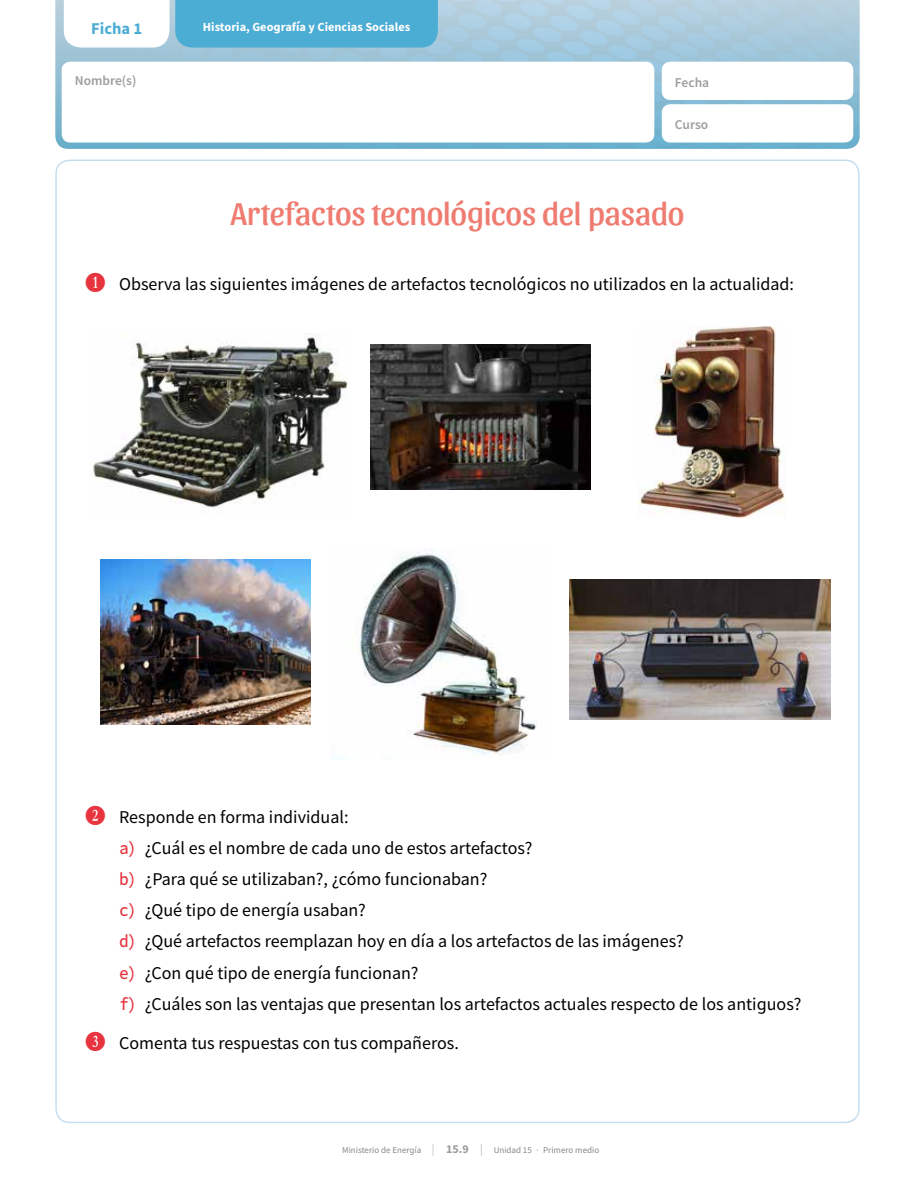
<style>
.page{position:relative;width:915px;height:1187px;background:#fff}
.page>*{position:absolute;margin:0;border:0;box-sizing:border-box;transform-origin:0 0}
.t1{font:33px "Sansita";letter-spacing:-.015em;color:#ef7c71}
.t2{font:18px/31px "Source Sans Pro";color:#000}
.t3{font:700 16.5px "Source Sans Pro";color:#4bacd4}
.t4{font:600 13.5px "Source Sans Pro";color:#9d9d9c}
.t5{font:700 12.3px "Source Sans Pro";color:#fff}
.t6{font:9px "Source Sans Pro";color:#878787}
.s1{font-family:"Numberpile";color:#e7343f}
.s2{font-family:"Source Code Pro";font-weight:500;color:#e7343f}
.s3{font-weight:300;font-size:12px;color:#9d9d9c}
.s4{font-weight:700;font-size:12px;color:#9d9d9c}
</style>
<div class="page">
<img style="left:370px;top:344px;width:220px;height:145px">
<img style="left:101px;top:559px;width:209px;height:165px">
<img style="left:356px;top:549px;width:181px;height:207px">
<img style="left:93px;top:333px;width:255px;height:175px">
<img style="left:638px;top:326px;width:146px;height:192px">
<img style="left:569px;top:579px;width:261px;height:141px">
<img style="left:55px;top:0;width:804px;height:149px">
<svg style="left:64px;top:0;width:105px;height:48px"></svg>
<div style="left:175px;top:0;width:263px;height:48px;background:#4bacd4"></div>
<div style="left:661px;top:104px;width:192px;height:38px;background:#fff;border-radius:9px"></div>
<div style="left:62px;top:62px;width:592px;height:80px;background:#fff;border-radius:9px"></div>
<div style="left:661px;top:62px;width:192px;height:38px;background:#fff;border-radius:9px"></div>
<p class="t3" style="left:91px;top:18px;width:53px">Ficha 1</p>
<p class="t5" style="left:203px;top:19px;width:209px">Historia, Geografía y Ciencias Sociales</p>
<p class="t4" style="left:75px;top:72px;width:63px">Nombre(s)</p>
<p class="t4" style="left:674px;top:73px;width:36px">Fecha</p>
<p class="t4" style="left:674px;top:116px;width:35px">Curso</p>
<h1 class="t1" style="left:230px;top:195px;width:455px">Artefactos tecnológicos del pasado</h1>
<p class="t2" style="left:85px;top:268px;width:710px"><span class="s1">B</span> Observa las siguientes imágenes de artefactos tecnológicos no utilizados en la actualidad:</p>
<p class="t2" style="left:119px;top:801px;width:683px;text-indent:-34px"><span class="s1">C</span> Responde en forma individual:<br><span class="s2">a)</span> ¿Cuál es el nombre de cada uno de estos artefactos?<br><span class="s2">b)</span> ¿Para qué se utilizaban?, ¿cómo funcionaban?<br><span class="s2">c)</span> ¿Qué tipo de energía usaban?<br><span class="s2">d)</span> ¿Qué artefactos reemplazan hoy en día a los artefactos de las imágenes?<br><span class="s2">e)</span> ¿Con qué tipo de energía funcionan?<br><span class="s2">f)</span> ¿Cuáles son las ventajas que presentan los artefactos actuales respecto de los antiguos?</p>
<p class="t2" style="left:85px;top:1027px;width:375px"><span class="s1">D</span> Comenta tus respuestas con tus compañeros.</p>
<p class="t6" style="left:342px;top:1144px;width:258px">Ministerio de Energía <span class="s3">|</span> <span class="s4">15.9</span> <span class="s3">|</span> Unidad 15 · Primero medio</p>
</div>
